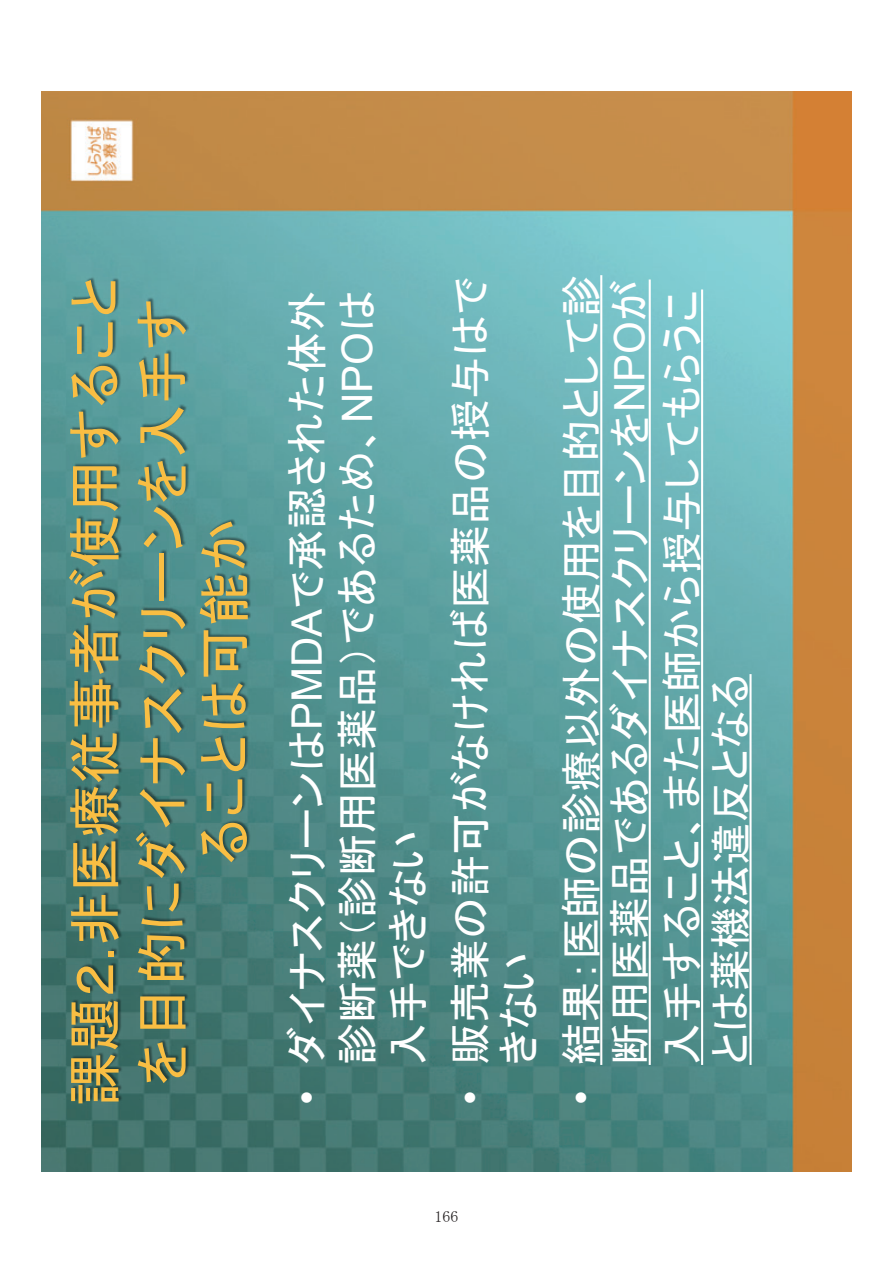
<style>
.page{position:relative;width:893px;height:1263px;background:#fff}
.page>*{position:absolute;margin:0;border:0;box-sizing:border-box;transform-origin:0 0}
.t1{font:54px/67.3px "MS P Gothic";color:#f9be43;text-align:center}
.t2{font:42px/48.4px "MS P Gothic";color:#fff}
.t3{font:15.9px "MS Mincho";color:#231f20}
.s1{font-family:"Arial"}
</style>
<div class="page">
<img style="left:41px;top:91px;width:810px;height:1080px">
<svg style="left:600px;top:275px;width:2px;height:790px"></svg>
<svg style="left:649px;top:279px;width:2px;height:786px"></svg>
<svg style="left:701px;top:289px;width:2px;height:776px"></svg>
<svg style="left:749px;top:674px;width:3px;height:391px"></svg>
<img style="left:41px;top:979px;width:119px;height:160px">
<img style="left:44px;top:979px;width:64px;height:15px">
<img style="left:41px;top:817px;width:67px;height:162px">
<img style="left:41px;top:240px;width:119px;height:577px">
<img style="left:108px;top:261px;width:120px;height:858px">
<img style="left:171px;top:481px;width:119px;height:417px">
<img style="left:174px;top:466px;width:119px;height:85px">
<p class="t1" style="left:61px;top:1106px;width:830px;rotate:-90deg">課題２<span class="s1">.</span>非医療従事者が使用することを目的にダイナスクリーンを入手す</p>
<p class="t1" style="left:190px;top:865px;width:348px;rotate:-90deg">ることは可能か</p>
<p class="t2" style="left:281px;top:1065px;width:777px;line-height:50.4px;text-align:justify;text-indent:-41px;rotate:-90deg"><span class="s1">•</span> ダイナスクリーンは<span class="s1">PMDA</span>で承認された体外診断薬（診断用医薬品）であるため、<span class="s1">NPO</span>は入手できない</p>
<p class="t2" style="left:446px;top:1065px;width:789px;text-indent:-41px;rotate:-90deg"><span class="s1">•</span> 販売業の許可がなければ医薬品の授与はできない</p>
<p class="t2" style="left:557px;top:1105px;width:832px;text-align:right;rotate:-90deg"><span class="s1">•</span> 結果：医師の診療以外の使用を目的として診断用医薬品であるダイナスクリーンを<span class="s1">NPO</span>が</p>
<p class="t2" style="left:657px;top:1065px;width:777px;rotate:-90deg">入手すること、また医師から授与してもらうことは薬機法違反となる</p>
<p class="t3" style="left:434px;top:1208px;width:25px">166</p>
</div>
